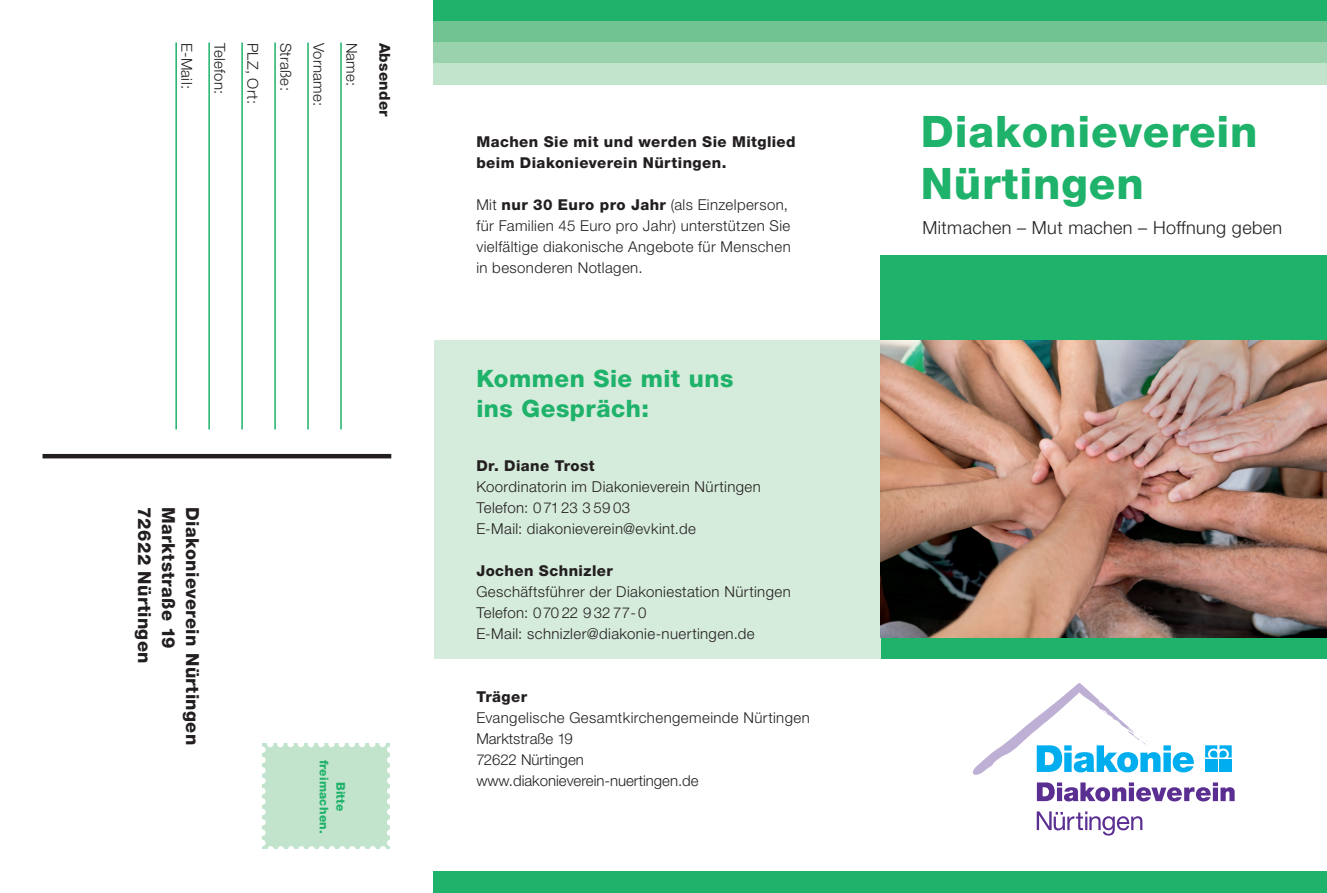
<style>
.page{position:relative;width:1327px;height:893px;background:#fff}
.page>*{position:absolute;margin:0;border:0;box-sizing:border-box;transform-origin:0 0}
.t1{font:800 43.5px/52.5px "Helvetica Neue";letter-spacing:.02em;color:#1eb26a}
.t2{font:800 24px/30px "Helvetica Neue";letter-spacing:.02em;color:#1eb26a}
.t3{font:800 18px "Helvetica Neue";letter-spacing:.02em;color:#231f20}
.t4{font:300 18px "Helvetica Neue";letter-spacing:.02em;color:#231f20}
.t5{font:300 15px/21px "Helvetica Neue";letter-spacing:.025em;color:#231f20}
.t6{font:800 15px/21px "Helvetica Neue";letter-spacing:.03em;color:#231f20}
.t7{font:300 15px/21px "Helvetica Neue";color:#231f20}
.t8{font:800 12px/16.5px "Helvetica Neue";letter-spacing:.02em;color:#1eb26a;text-align:center}
.s1{font-weight:800}
</style>
<div class="page">
<div style="left:434px;top:0;width:893px;height:21px;background:#1eb26a"></div>
<div style="left:434px;top:872px;width:893px;height:21px;background:#1eb26a"></div>
<div style="left:434px;top:21px;width:893px;height:22px;background:#6fc492"></div>
<div style="left:434px;top:43px;width:893px;height:21px;background:#9ad2ae"></div>
<div style="left:434px;top:64px;width:893px;height:21px;background:#c2e3cc"></div>
<div style="left:880px;top:255px;width:447px;height:404px;background:#1eb26a"></div>
<div style="left:434px;top:340px;width:446px;height:319px;background:#d5ebdb"></div>
<img style="left:880px;top:340px;width:447px;height:298px">
<svg style="left:1205px;top:745px;width:26px;height:12px"></svg>
<div style="left:1205px;top:760px;width:12px;height:12px;background:#00aeef"></div>
<div style="left:1219px;top:760px;width:12px;height:12px;background:#00aeef"></div>
<svg style="left:1036px;top:811px;width:106px;height:25px"></svg>
<svg style="left:972px;top:683px;width:222px;height:92px"></svg>
<svg style="left:1037px;top:782px;width:197px;height:19px"></svg>
<div style="left:262px;top:743px;width:128px;height:106px;background:#c2e3cc"></div>
<div style="left:387px;top:746px;width:6px;height:7px;background:#fff;border-radius:50%"></div>
<svg style="left:387px;top:757px;width:3px;height:6px"></svg>
<div style="left:387px;top:767px;width:6px;height:7px;background:#fff;border-radius:50%"></div>
<div style="left:387px;top:777px;width:6px;height:7px;background:#fff;border-radius:50%"></div>
<svg style="left:387px;top:788px;width:3px;height:6px"></svg>
<div style="left:387px;top:798px;width:6px;height:7px;background:#fff;border-radius:50%"></div>
<svg style="left:387px;top:809px;width:3px;height:16px"></svg>
<div style="left:387px;top:829px;width:6px;height:7px;background:#fff;border-radius:50%"></div>
<svg style="left:387px;top:840px;width:3px;height:6px"></svg>
<div style="left:259px;top:746px;width:7px;height:7px;background:#fff;border-radius:50%"></div>
<div style="left:259px;top:757px;width:7px;height:6px;background:#fff;border-radius:50%"></div>
<div style="left:259px;top:767px;width:7px;height:7px;background:#fff;border-radius:50%"></div>
<div style="left:259px;top:777px;width:7px;height:7px;background:#fff;border-radius:50%"></div>
<div style="left:259px;top:788px;width:7px;height:6px;background:#fff;border-radius:50%"></div>
<div style="left:259px;top:798px;width:7px;height:7px;background:#fff;border-radius:50%"></div>
<div style="left:259px;top:809px;width:7px;height:6px;background:#fff;border-radius:50%"></div>
<div style="left:259px;top:819px;width:7px;height:6px;background:#fff;border-radius:50%"></div>
<div style="left:259px;top:829px;width:7px;height:7px;background:#fff;border-radius:50%"></div>
<div style="left:259px;top:840px;width:7px;height:6px;background:#fff;border-radius:50%"></div>
<div style="left:379px;top:741px;width:7px;height:6px;background:#fff;border-radius:50%"></div>
<svg style="left:349px;top:743px;width:26px;height:4px"></svg>
<div style="left:338px;top:741px;width:7px;height:6px;background:#fff;border-radius:50%"></div>
<div style="left:328px;top:741px;width:7px;height:6px;background:#fff;border-radius:50%"></div>
<svg style="left:298px;top:743px;width:26px;height:4px"></svg>
<div style="left:287px;top:741px;width:7px;height:6px;background:#fff;border-radius:50%"></div>
<div style="left:277px;top:741px;width:7px;height:6px;background:#fff;border-radius:50%"></div>
<svg style="left:267px;top:743px;width:6px;height:4px"></svg>
<div style="left:380px;top:846px;width:6px;height:7px;background:#fff;border-radius:50%"></div>
<div style="left:369px;top:846px;width:7px;height:7px;background:#fff;border-radius:50%"></div>
<div style="left:359px;top:846px;width:7px;height:7px;background:#fff;border-radius:50%"></div>
<div style="left:349px;top:846px;width:7px;height:7px;background:#fff;border-radius:50%"></div>
<div style="left:339px;top:846px;width:6px;height:7px;background:#fff;border-radius:50%"></div>
<div style="left:329px;top:846px;width:6px;height:7px;background:#fff;border-radius:50%"></div>
<div style="left:318px;top:846px;width:7px;height:7px;background:#fff;border-radius:50%"></div>
<div style="left:308px;top:846px;width:7px;height:7px;background:#fff;border-radius:50%"></div>
<div style="left:298px;top:846px;width:6px;height:7px;background:#fff;border-radius:50%"></div>
<div style="left:288px;top:846px;width:6px;height:7px;background:#fff;border-radius:50%"></div>
<div style="left:278px;top:846px;width:6px;height:7px;background:#fff;border-radius:50%"></div>
<div style="left:267px;top:846px;width:7px;height:7px;background:#fff;border-radius:50%"></div>
<hr style="left:43px;top:454px;width:348px;height:4px;background:#231f20">
<hr style="left:340px;top:43px;width:2px;height:386px;background:#1eb26a">
<hr style="left:307px;top:43px;width:2px;height:386px;background:#1eb26a">
<hr style="left:274px;top:43px;width:2px;height:386px;background:#1eb26a">
<hr style="left:241px;top:43px;width:2px;height:386px;background:#1eb26a">
<hr style="left:208px;top:43px;width:2px;height:386px;background:#1eb26a">
<hr style="left:175px;top:43px;width:2px;height:386px;background:#1eb26a">
<p class="t5" style="left:198px;top:43px;width:48px;rotate:90deg">E-Mail:</p>
<p class="t5" style="left:231px;top:43px;width:53px;rotate:90deg">Telefon:</p>
<p class="t5" style="left:264px;top:43px;width:63px;rotate:90deg">PLZ, Ort:</p>
<p class="t5" style="left:297px;top:43px;width:50px;rotate:90deg">Straße:</p>
<p class="t5" style="left:330px;top:43px;width:65px;rotate:90deg">Vorname:</p>
<p class="t5" style="left:363px;top:43px;width:45px;rotate:90deg">Name:</p>
<p class="t6" style="left:395px;top:43px;width:76px;rotate:90deg">Absender</p>
<p class="t3" style="left:155px;top:507px;width:158px;rotate:90deg">72622 Nürtingen</p>
<p class="t3" style="left:179px;top:507px;width:143px;rotate:90deg">Marktstraße 19</p>
<p class="t3" style="left:203px;top:507px;width:239px;rotate:90deg">Diakonieverein Nürtingen</p>
<p class="t8" style="left:349px;top:760px;width:76px;rotate:90deg">Bitte freimachen.</p>
<p class="t6" style="left:476px;top:131px;width:321px">Machen Sie mit und werden Sie Mitglied beim Diakonieverein Nürtingen.</p>
<p class="t5" style="left:476px;top:193px;width:316px">Mit <span class="s1">nur 30 Euro pro Jahr</span> (als Einzelperson, für Familien 45 Euro pro Jahr) unterstützen Sie vielfältige diakonische Angebote für Menschen in besonderen Notlagen.</p>
<h2 class="t2" style="left:476px;top:363px;width:259px">Kommen Sie mit uns ins Gespräch:</h2>
<p class="t6" style="left:476px;top:455px;width:120px">Dr. Diane Trost</p>
<p class="t5" style="left:476px;top:475px;width:286px">Koordinatorin im Diakonieverein Nürtingen<br>Telefon: 0 71 23 3 59 03<br>E-Mail: diakonieverein@evkint.de</p>
<p class="t6" style="left:476px;top:560px;width:138px">Jochen Schnizler</p>
<p class="t5" style="left:476px;top:580px;width:316px">Geschäftsführer der Diakoniestation Nürtingen<br>Telefon: 070 22 9 32 77-0<br>E-Mail: schnizler@diakonie-nuertingen.de</p>
<p class="t6" style="left:476px;top:686px;width:52px">Träger</p>
<p class="t7" style="left:476px;top:706px;width:335px">Evangelische Gesamtkirchengemeinde Nürtingen<br>Marktstraße 19<br>72622 Nürtingen www.diakonieverein-nuertingen.de</p>
<h1 class="t1" style="left:921px;top:105px;width:338px">Diakonieverein<br>Nürtingen</h1>
<p class="t4" style="left:922px;top:216px;width:361px">Mitmachen – Mut machen – Hoffnung geben</p>
</div>
